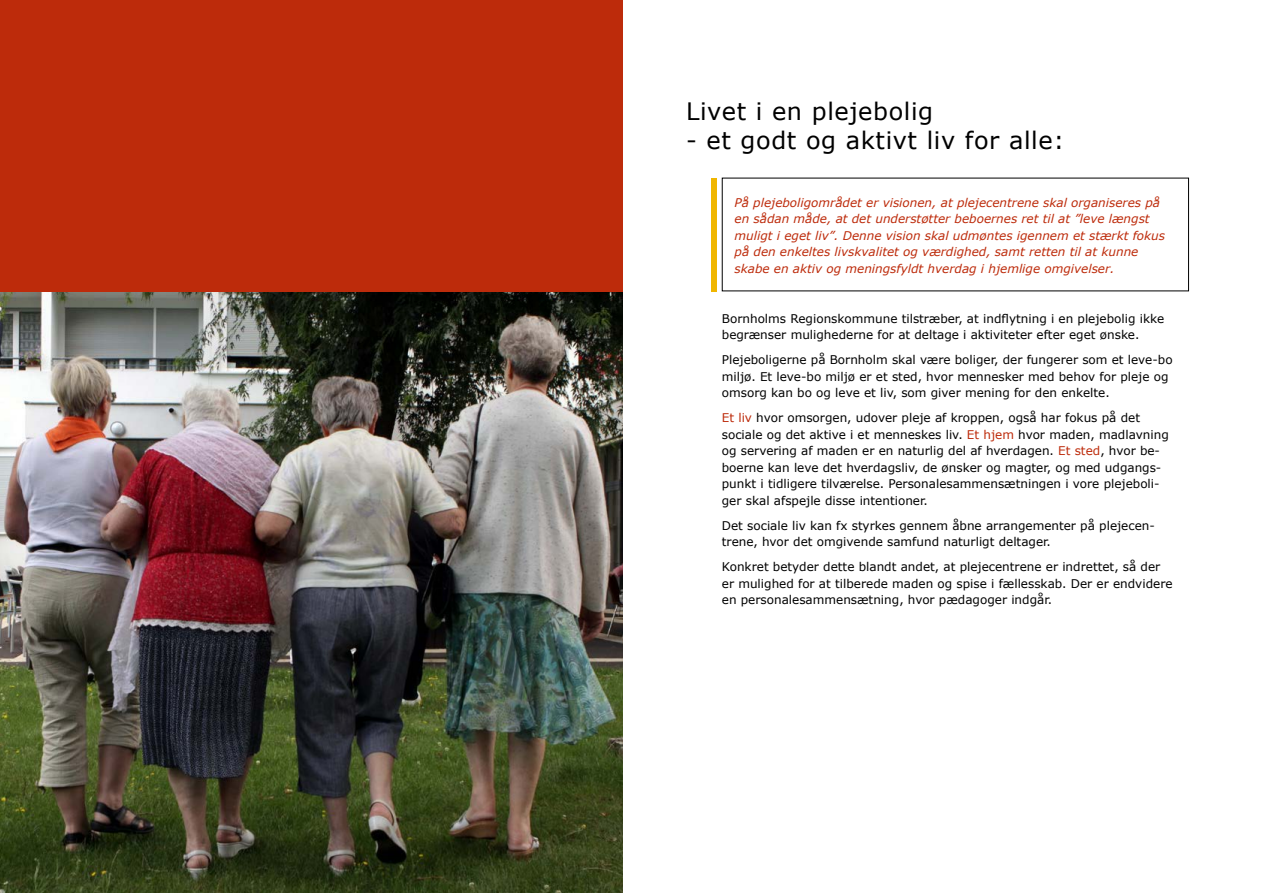
<style>
.page{position:relative;width:1263px;height:893px;background:#fff}
.page>*{position:absolute;margin:0;border:0;box-sizing:border-box;transform-origin:0 0}
.t1{font:24px "Verdana";letter-spacing:.025em;color:#000}
.t2{font:12px/16.5px "Verdana";color:#000}
.t3{font:italic 12px/16.5px "Verdana";color:#bd2b0b}
.s1{color:#bd2b0b}
</style>
<div class="page">
<img style="left:0;top:291px;width:622px;height:602px">
<div style="left:711px;top:178px;width:5px;height:113px;background:#f0b600"></div>
<div style="left:0;top:0;width:622px;height:291px;background:#bd2b0b"></div>
<h1 class="t1" style="left:686px;top:95px;width:249px">Livet i en plejebolig</h1>
<h1 class="t1" style="left:686px;top:124px;width:380px">- et godt og aktivt liv for alle:</h1>
<p class="t3" style="left:735px;top:194px;width:432px">På plejeboligområdet er visionen, at plejecentrene skal organiseres på en sådan måde, at det understøtter beboernes ret til at ”leve længst muligt i eget liv”. Denne vision skal udmøntes igennem et stærkt fokus på den enkeltes livskvalitet og værdighed, samt retten til at kunne skabe en aktiv og meningsfyldt hverdag i hjemlige omgivelser.</p>
<p class="t2" style="left:722px;top:310px;width:444px">Bornholms Regionskommune tilstræber, at indflytning i en plejebolig ikke begrænser mulighederne for at deltage i aktiviteter efter eget ønske.</p>
<p class="t2" style="left:722px;top:351px;width:452px">Plejeboligerne på Bornholm skal være boliger, der fungerer som et leve-bo miljø. Et leve-bo miljø er et sted, hvor mennesker med behov for pleje og omsorg kan bo og leve et liv, som giver mening for den enkelte.</p>
<p class="t2" style="left:722px;top:409px;width:448px"><span class="s1">Et liv</span> hvor omsorgen, udover pleje af kroppen, også har fokus på det sociale og det aktive i et menneskes liv. <span class="s1">Et hjem</span> hvor maden, madlavning og servering af maden er en naturlig del af hverdagen. <span class="s1">Et sted</span>, hvor be&shy;boerne kan leve det hverdagsliv, de ønsker og magter, og med udgangs&shy;punkt i tidligere tilværelse. Personalesammensætningen i vore plejeboli&shy;ger skal afspejle disse intentioner.</p>
<p class="t2" style="left:722px;top:517px;width:434px">Det sociale liv kan fx styrkes gennem åbne arrangementer på plejecen&shy;trene, hvor det omgivende samfund naturligt deltager.</p>
<p class="t2" style="left:722px;top:559px;width:452px">Konkret betyder dette blandt andet, at plejecentrene er indrettet, så der er mulighed for at tilberede maden og spise i fællesskab. Der er endvidere en personalesammensætning, hvor pædagoger indgår.</p>
</div>
